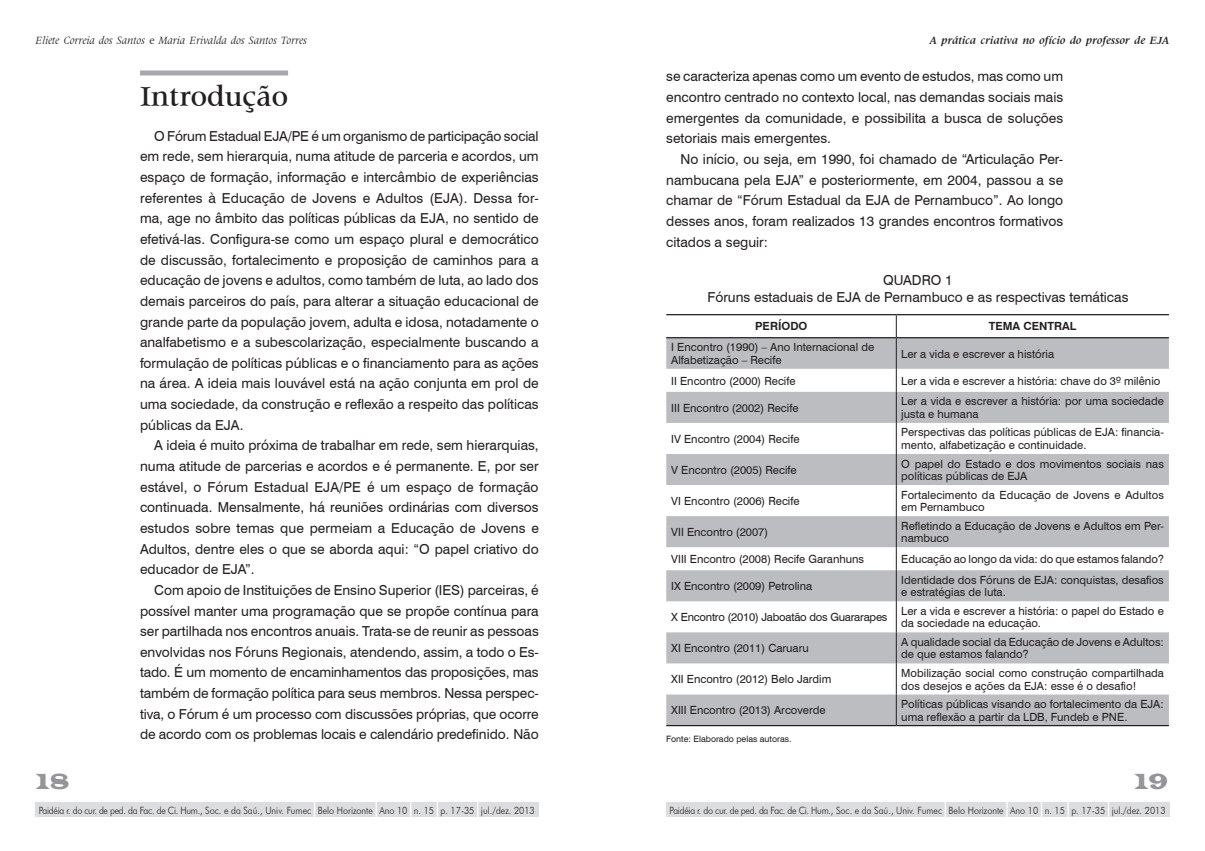
<style>
.page{position:relative;width:1205px;height:851px;background:#fff}
.page>*{position:absolute;margin:0;border:0;box-sizing:border-box;transform-origin:0 0}
.tit2{font:500 30px "Latin 725 BT";color:#231f20}
.t1{font:22.5px "Latin Wid D";color:#939598;scale:.7 1}
.TEXT{font:13.75px/20.6px "Swiss 721 BT";color:#231f20;text-align:justify}
.TitQuadro{font:13.75px "Swiss 721 BT";color:#231f20}
.TEXT-2{font:11.25px/12.5px "Swiss 721 BT";color:#231f20}
.Tit_pag_master{font:italic 11.25px "Latin 725 BT";color:#231f20}
.Tit_pag_master-2{font:italic 700 11.25px "Latin 725 BT";color:#231f20}
.TEXT-3{font:11.25px "Swiss 721 BT";letter-spacing:-.02em;color:#231f20}
.TEXT-4{font:700 11.25px "Swiss 721 BT";color:#231f20}
.t2{font:300 10px "Futura BT";color:#231f20;scale:.9 1}
.TEXT-5{font:8.75px "Swiss 721 BT";color:#231f20}
.s1{font-style:normal}
</style>
<div class="page">
<div style="left:35px;top:802px;width:504px;height:15px;background:#dcdddf"></div>
<svg style="left:314px;top:802px;width:1px;height:15px"></svg>
<svg style="left:375px;top:802px;width:2px;height:15px"></svg>
<svg style="left:410px;top:802px;width:1px;height:15px"></svg>
<svg style="left:437px;top:802px;width:1px;height:15px"></svg>
<svg style="left:477px;top:802px;width:1px;height:15px"></svg>
<div style="left:666px;top:802px;width:503px;height:15px;background:#dcdddf"></div>
<svg style="left:945px;top:802px;width:1px;height:15px"></svg>
<svg style="left:1006px;top:802px;width:1px;height:15px"></svg>
<svg style="left:1041px;top:802px;width:1px;height:15px"></svg>
<svg style="left:1067px;top:802px;width:2px;height:15px"></svg>
<svg style="left:1108px;top:802px;width:1px;height:15px"></svg>
<div style="left:140px;top:70px;width:148px;height:5px;background:#a8a9ad"></div>
<div style="left:666px;top:454px;width:503px;height:31px;background:#bcbdc0"></div>
<div style="left:666px;top:632px;width:503px;height:31px;background:#bcbdc0"></div>
<div style="left:666px;top:694px;width:503px;height:30px;background:#bcbdc0"></div>
<svg style="left:666px;top:315px;width:503px;height:108px"></svg>
<hr style="left:896px;top:392px;width:1px;height:31px;background:#231f20">
<hr style="left:896px;top:423px;width:1px;height:31px;background:#231f20">
<hr style="left:896px;top:454px;width:1px;height:31px;background:#231f20">
<hr style="left:896px;top:485px;width:1px;height:31px;background:#231f20">
<svg style="left:666px;top:516px;width:503px;height:85px"></svg>
<hr style="left:896px;top:570px;width:1px;height:31px;background:#231f20">
<hr style="left:896px;top:601px;width:1px;height:31px;background:#231f20">
<hr style="left:896px;top:632px;width:1px;height:31px;background:#231f20">
<hr style="left:896px;top:663px;width:1px;height:31px;background:#231f20">
<hr style="left:896px;top:694px;width:1px;height:30px;background:#231f20">
<hr style="left:666px;top:724px;width:230px;height:2px;background:#231f20">
<hr style="left:896px;top:724px;width:273px;height:2px;background:#231f20">
<hr style="left:666px;top:314px;width:230px;height:1px;background:#231f20">
<hr style="left:896px;top:314px;width:273px;height:1px;background:#231f20">
<hr style="left:666px;top:337px;width:230px;height:1px;background:#231f20">
<hr style="left:896px;top:337px;width:273px;height:1px;background:#231f20">
<p class="Tit_pag_master" style="left:35px;top:34px;width:273px">Eliete Correia dos Santos <span class="s1">e</span> Maria Erivalda dos Santos Torres</p>
<p class="Tit_pag_master-2" style="left:930px;top:34px;width:241px">A prática criativa no ofício do professor de EJA</p>
<p class="tit2" style="left:140px;top:79px;width:150px">Introdução</p>
<p class="TEXT" style="left:140px;top:125px;width:400px;text-indent:14px">O Fórum Estadual EJA/PE é um organismo de participação social em rede, sem hierarquia, numa atitude de parceria e acordos, um espaço de formação, informação e intercâmbio de experiências referentes à Educação de Jovens e Adultos (EJA). Dessa for&shy;ma, age no âmbito das políticas públicas da EJA, no sentido de efetivá-las. Configura-se como um espaço plural e democrático de discussão, fortalecimento e proposição de caminhos para a educação de jovens e adultos, como também de luta, ao lado dos demais parceiros do país, para alterar a situação educacional de grande parte da população jovem, adulta e idosa, notadamente o analfabetismo e a subescolarização, especialmente buscando a formulação de políticas públicas e o financiamento para as ações na área. A ideia mais louvável está na ação conjunta em prol de uma sociedade, da construção e reflexão a respeito das políticas públicas da EJA.</p>
<p class="TEXT" style="left:140px;top:435px;width:400px;text-indent:14px">A ideia é muito próxima de trabalhar em rede, sem hierarquias, numa atitude de parcerias e acordos e é permanente. E, por ser estável, o Fórum Estadual EJA/PE é um espaço de formação continuada. Mensalmente, há reuniões ordinárias com diversos estudos sobre temas que permeiam a Educação de Jovens e Adultos, dentre eles o que se aborda aqui: “O papel criativo do educador de EJA”.</p>
<p class="TEXT" style="left:140px;top:579px;width:400px;text-indent:14px">Com apoio de Instituições de Ensino Superior (IES) parceiras, é possível manter uma programação que se propõe contínua para ser partilhada nos encontros anuais. Trata-se de reunir as pessoas envolvidas nos Fóruns Regionais, atendendo, assim, a todo o Es&shy;tado. É um momento de encaminhamentos das proposições, mas também de formação política para seus membros. Nessa perspec&shy;tiva, o Fórum é um processo com discussões próprias, que ocorre de acordo com os problemas locais e calendário predefinido. Não</p>
<p class="TEXT" style="left:666px;top:66px;width:398px">se caracteriza apenas como um evento de estudos, mas como um encontro centrado no contexto local, nas demandas sociais mais emergentes da comunidade, e possibilita a busca de soluções setoriais mais emergentes.</p>
<p class="TEXT" style="left:666px;top:149px;width:398px;text-indent:14px">No início, ou seja, em 1990, foi chamado de “Articulação Per&shy;nambucana pela EJA” e posteriormente, em 2004, passou a se chamar de “Fórum Estadual da EJA de Pernambuco”. Ao longo desses anos, foram realizados 13 grandes encontros formativos citados a seguir:</p>
<p class="TitQuadro" style="left:883px;top:271px;width:71px">QUADRO 1</p>
<p class="TitQuadro" style="left:707px;top:288px;width:423px">Fóruns estaduais de EJA de Pernambuco e as respectivas temáticas</p>
<p class="TEXT-4" style="left:755px;top:319px;width:54px">PERÍODO</p>
<p class="TEXT-4" style="left:989px;top:319px;width:89px">TEMA CENTRAL</p>
<p class="TEXT-2" style="left:671px;top:341px;width:204px">I Encontro (1990) – Ano Internacional de<br>Alfabetização – Recife</p>
<p class="TEXT-2" style="left:901px;top:347px;width:154px">Ler a vida e escrever a história</p>
<p class="TEXT-2" style="left:671px;top:374px;width:126px">II Encontro (2000) Recife</p>
<p class="TEXT-2" style="left:901px;top:374px;width:261px">Ler a vida e escrever a história: chave do 3º milênio</p>
<p class="TEXT-2" style="left:671px;top:401px;width:129px">III Encontro (2002) Recife</p>
<p class="TEXT-2" style="left:901px;top:395px;width:264px">Ler a vida e escrever a história: por uma sociedade justa e humana</p>
<p class="TEXT-2" style="left:671px;top:432px;width:130px">IV Encontro (2004) Recife</p>
<p class="TEXT-2" style="left:901px;top:426px;width:264px">Perspectivas das políticas públicas de EJA: financia&shy;mento, alfabetização e continuidade.</p>
<p class="TEXT-2" style="left:671px;top:463px;width:127px">V Encontro (2005) Recife</p>
<p class="TEXT-2" style="left:901px;top:457px;width:264px">O papel do Estado e dos movimentos sociais nas políticas públicas de EJA</p>
<p class="TEXT-2" style="left:671px;top:494px;width:130px">VI Encontro (2006) Recife</p>
<p class="TEXT-2" style="left:901px;top:488px;width:264px">Fortalecimento da Educação de Jovens e Adultos em Pernambuco</p>
<p class="TEXT-2" style="left:671px;top:525px;width:98px">VII Encontro (2007)</p>
<p class="TEXT-2" style="left:901px;top:519px;width:264px">Refletindo a Educação de Jovens e Adultos em Per&shy;nambuco</p>
<p class="TEXT-2" style="left:671px;top:552px;width:194px">VIII Encontro (2008) Recife Garanhuns</p>
<p class="TEXT-2" style="left:901px;top:552px;width:264px">Educação ao longo da vida: do que estamos falando?</p>
<p class="TEXT-2" style="left:671px;top:579px;width:143px">IX Encontro (2009) Petrolina</p>
<p class="TEXT-2" style="left:901px;top:573px;width:264px">Identidade dos Fóruns de EJA: conquistas, desafios e estratégias de luta.</p>
<p class="TEXT-3" style="left:671px;top:610px;width:218px">X Encontro (2010) Jaboatão dos Guararapes</p>
<p class="TEXT-2" style="left:901px;top:604px;width:264px">Ler a vida e escrever a história: o papel do Estado e da sociedade na educação.</p>
<p class="TEXT-2" style="left:671px;top:641px;width:139px">XI Encontro (2011) Caruaru</p>
<p class="TEXT-2" style="left:901px;top:635px;width:264px">A qualidade social da Educação de Jovens e Adultos: de que estamos falando?</p>
<p class="TEXT-2" style="left:671px;top:672px;width:162px">XII Encontro (2012) Belo Jardim</p>
<p class="TEXT-2" style="left:901px;top:666px;width:264px">Mobilização social como construção compartilhada dos desejos e ações da EJA: esse é o desafio!</p>
<p class="TEXT-2" style="left:671px;top:703px;width:156px">XIII Encontro (2013) Arcoverde</p>
<p class="TEXT-2" style="left:901px;top:697px;width:264px">Políticas públicas visando ao fortalecimento da EJA: uma reflexão a partir da LDB, Fundeb e PNE.</p>
<p class="TEXT-5" style="left:666px;top:733px;width:127px">Fonte: Elaborado pelas autoras.</p>
<p class="t1" style="left:35px;top:766px;width:50px">18</p>
<h2 class="t1" style="left:1134px;top:766px;width:50px">19</h2>
<p class="t2" style="left:39px;top:804px;width:552px">Paidéia r. do cur. de ped. da Fac. de Ci. Hum., Soc. e da Saú., Univ. Fumec Belo Horizonte Ano 10 n. 15 p. 17-35 jul./dez. 2013</p>
<p class="t2" style="left:669px;top:804px;width:552px">Paidéia r. do cur. de ped. da Fac. de Ci. Hum., Soc. e da Saú., Univ. Fumec Belo Horizonte Ano 10 n. 15 p. 17-35 jul./dez. 2013</p>
</div>
